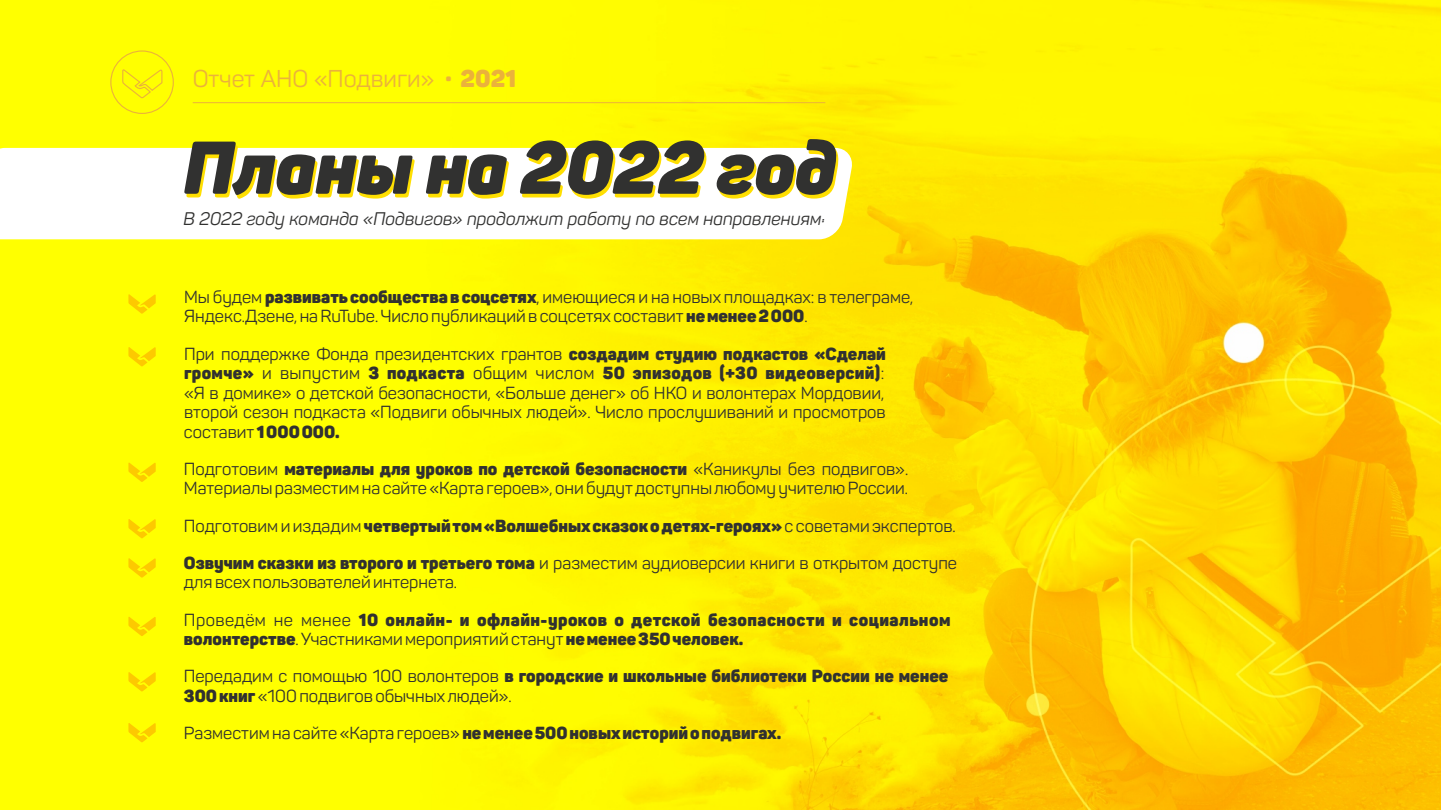
<style>
.page{position:relative;width:1441px;height:810px;background:#fff}
.page>*{position:absolute;margin:0;border:0;box-sizing:border-box;transform-origin:0 0}
.t1{font:italic 900 73.5px "Panton";color:#ffdf01}
.t2{font:24px "Panton";color:#ebb23b}
.t3{font:900 24px "Panton";color:#ebb23b}
.t4{font:italic 18px "Panton";color:#313130}
.t5{font:17.25px/19.5px "Panton";color:#313130}
.t6{font:900 17.25px/37.2px "Panton";color:#313130}
.t7{font:900 17.25px/37.2px "Panton";letter-spacing:.025em;color:#313130}
.s1{font-weight:900}
.s2{font-weight:400}
</style>
<div class="page">
<img style="left:0;top:0;width:1440px;height:810px">
<svg style="left:0;top:148px;width:853px;height:91px"></svg>
<hr style="left:193px;top:102px;width:632px;height:1px;background:#ebb23b">
<svg style="left:110px;top:50px;width:64px;height:65px;background:#fcf705"></svg>
<svg style="left:128px;top:294px;width:28px;height:20px"></svg>
<svg style="left:128px;top:347px;width:28px;height:19px"></svg>
<svg style="left:128px;top:462px;width:28px;height:20px"></svg>
<svg style="left:128px;top:519px;width:28px;height:19px"></svg>
<svg style="left:128px;top:558px;width:28px;height:20px"></svg>
<svg style="left:128px;top:617px;width:28px;height:19px"></svg>
<svg style="left:128px;top:672px;width:28px;height:20px"></svg>
<svg style="left:128px;top:723px;width:28px;height:19px"></svg>
<h2 class="t2" style="left:193px;top:69px;width:325px">Отчет АНО «Подвиги» <span class="s1">2021</span></h2>
<h2 class="t3" style="left:445px;top:63px;width:8px">.</h2>
<h1 class="t1" style="left:186px;top:143px;width:654px">Планы на 2022 год</h1>
<p class="t4" style="left:183px;top:212px;width:643px">В 2022 году команда «Подвигов» продолжит работу по всем направлениям:</p>
<p class="t5" style="left:184px;top:289px;width:730px">Мы будем <span class="s1">развивать сообщества в соцсетях</span>, имеющиеся и на новых площадках: в телеграме,<br>Яндекс.Дзене, на RuTube. Число публикаций в соцсетях составит <span class="s1">не менее 2 000</span>.</p>
<p class="t5" style="left:184px;top:346px;width:703px;text-align:justify">При поддержке Фонда президентских грантов <span class="s1">создадим студию подкастов «Сделай громче»</span> и выпустим <span class="s1">3 подкаста</span> общим числом <span class="s1">50 эпизодов (+30 видеоверсий)</span>: «Я в домике» о детской безопасности, «Больше денег» об НКО и волонтерах Мордовии, второй сезон подкаста «Подвиги обычных людей». Число прослушиваний и просмотров составит <span class="s1">1 000 000.</span></p>
<p class="t5" style="left:184px;top:461px;width:725px">Подготовим <span class="s1">материалы для уроков по детской безопасности</span> «Каникулы без подвигов».<br>Материалы разместим на сайте «Карта героев», они будут доступны любому учителю России.</p>
<p class="t5" style="left:184px;top:509px;width:774px;line-height:37.2px">Подготовим и издадим <span class="s1">четвертый том «Волшебных сказок о детях-героях»</span>с советами экспертов.<br><span class="s1">Озвучим сказки из второго и третьего тома</span> и разместим аудиоверсии книги в открытом доступе</p>
<p class="t7" style="left:184px;top:566px;width:767px"><span class="s2">для всех пользователей интернета.<br>Проведём не менее</span> 10 онлайн- и офлайн-уроков о детской безопасности и социальном</p>
<p class="t6" style="left:184px;top:622px;width:765px">волонтерстве<span class="s2">. Участниками мероприятий станут</span> не менее 350 человек.<br><span class="s2">Передадим с помощью 100 волонтеров</span> в городские и школьные библиотеки России не менее</p>
<p class="t5" style="left:184px;top:679px;width:598px;line-height:37.2px"><span class="s1">300 книг</span> «100 подвигов обычных людей».<br>Разместим на сайте «Карта героев» <span class="s1">не менее 500 новых историй о подвигах.</span></p>
</div>
